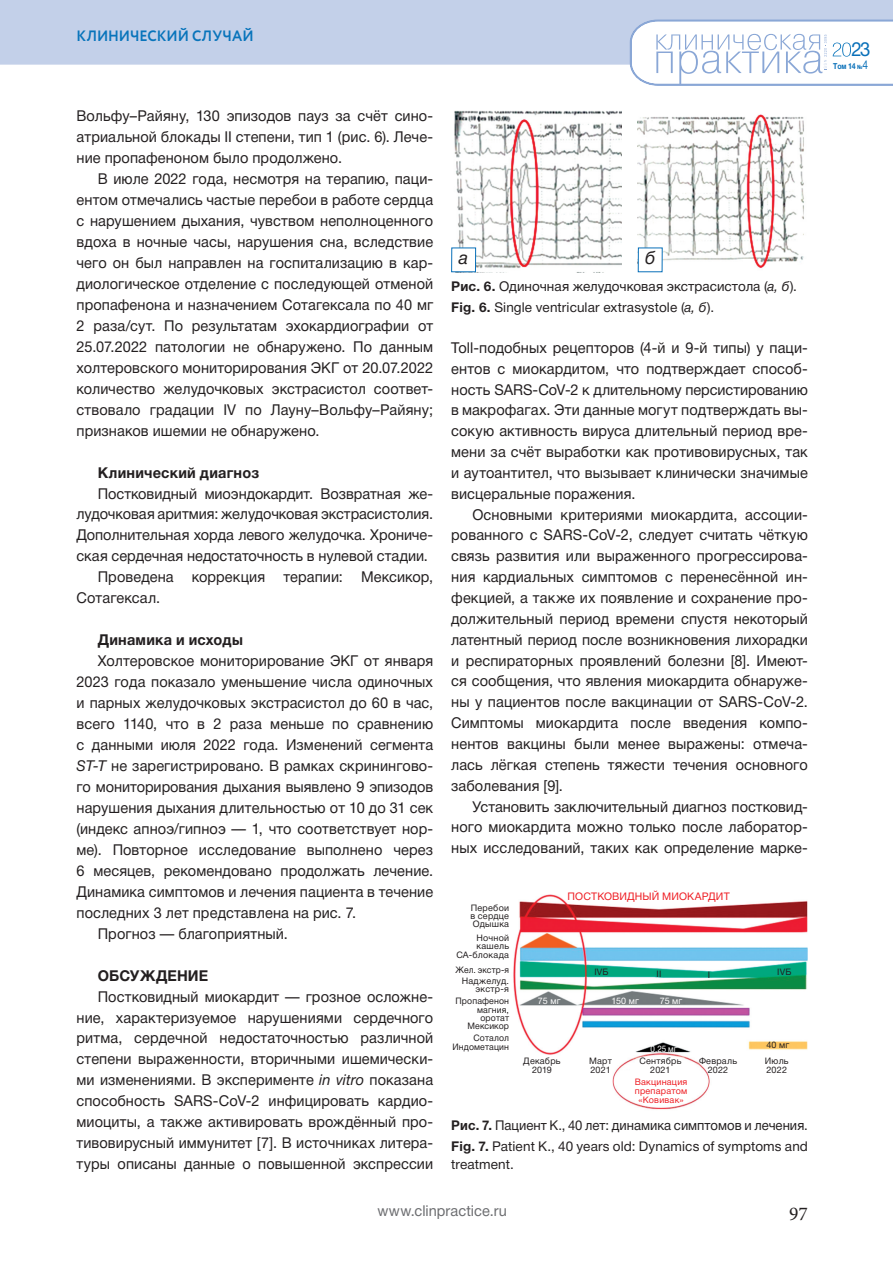
<style>
.page{position:relative;width:893px;height:1263px;background:#fff}
.page>*{position:absolute;margin:0;border:0;box-sizing:border-box;transform-origin:0 0}
.t1{font:19.5px "Minion Pro";color:#231f20}
.t2{font:19.5px "Helvetica Neue Cyr";color:#0970b9;scale:.95 1}
.t3{font:italic 18px "Helvetica Neue Cyr";color:#231f20}
.t4{font:15px/21px "Helvetica Neue Cyr";letter-spacing:.005em;color:#231f20;text-align:justify}
.t5{font:700 15px "Helvetica Neue Cyr";letter-spacing:.015em;color:#231f20}
.t6{font:15px "Helvetica Neue Cyr";letter-spacing:.005em;color:#6c6d70}
.t7{font:700 15px "Circe";color:#0874bb;scale:.95 1}
.t8{font:13.5px/21.5px "Helvetica Neue Cyr";letter-spacing:.005em;color:#231f20}
.t9{font:10.5px "Helvetica Neue Cyr";color:#ee1d23}
.t10{font:9px/8.2px "Helvetica Neue Cyr";letter-spacing:.02em;color:#231f20;text-align:right}
.t11{font:9px/9px "Helvetica Neue Cyr";letter-spacing:.025em;color:#ee1d23;text-align:center}
.t12{font:9px "Helvetica Neue Cyr";color:#fff}
.t13{font:9px "Helvetica Neue Cyr";letter-spacing:.02em;color:#231f20;scale:.95 1}
.t14{font:9px "Helvetica Neue Cyr";color:#fff;scale:.9 1}
.t15{font:700 8.25px "Helvetica Neue Cyr";color:#0970b9;scale:.85 1}
.s1{font-style:italic}
.s2{font-weight:700}
.s3{font-size:6px}
.s4{font-weight:400;font-size:12px}
</style>
<div class="page">
<div style="left:0;top:0;width:893px;height:65px;background:#c3d0e9"></div>
<svg style="left:629px;top:19px;width:264px;height:67px"></svg>
<img style="left:451px;top:111px;width:170px;height:157px">
<img style="left:638px;top:114px;width:166px;height:154px">
<div style="left:452px;top:248px;width:24px;height:24px;background:#fff"></div>
<div style="left:451px;top:248px;width:25px;height:24px;border:1px solid #0970b9"></div>
<div style="left:638px;top:248px;width:24px;height:24px;background:#fff"></div>
<img style="left:513px;top:894px;width:295px;height:216px">
<p class="t7" style="left:77px;top:26px;width:188px">КЛИНИЧЕСКИЙ СЛУЧАЙ</p>
<p class="t4" style="left:77px;top:106px;width:358px">Вольфу–Райяну, 130 эпизодов пауз за счёт сино&shy;атриальной блокады II степени, тип 1 (рис. 6). Лече&shy;ние пропафеноном было продолжено.</p>
<p class="t4" style="left:77px;top:168px;width:358px;text-indent:21px">В июле 2022 года, несмотря на терапию, паци&shy;ентом отмечались частые перебои в работе сердца с нарушением дыхания, чувством неполноценного вдоха в ночные часы, нарушения сна, вследствие чего он был направлен на госпитализацию в кар&shy;диологическое отделение с последующей отменой пропафенона и назначением Сотагексала по 40 мг 2 раза/сут. По результатам эхокардиографии от 25.07.2022 патологии не обнаружено. По данным холтеровского мониторирования ЭКГ от 20.07.2022 количество желудочковых экстрасистол соответ&shy;ствовало градации IV по Лауну–Вольфу–Райяну; признаков ишемии не обнаружено.</p>
<p class="t5" style="left:98px;top:464px;width:163px">Клинический диагноз</p>
<p class="t4" style="left:98px;top:483px;width:337px">Постковидный миоэндокардит. Возвратная же-</p>
<p class="t4" style="left:77px;top:504px;width:358px">лудочковая аритмия: желудочковая экстрасистолия.</p>
<p class="t4" style="left:77px;top:525px;width:358px">Дополнительная хорда левого желудочка. Хрониче-</p>
<p class="t4" style="left:77px;top:546px;width:353px">ская сердечная недостаточность в нулевой стадии.</p>
<p class="t4" style="left:98px;top:567px;width:337px">Проведена коррекция терапии: Мексикор,</p>
<p class="t4" style="left:77px;top:588px;width:85px">Сотагексал.</p>
<p class="t5" style="left:98px;top:632px;width:147px">Динамика и исходы</p>
<p class="t4" style="left:98px;top:650px;width:337px">Холтеровское мониторирование ЭКГ от января</p>
<p class="t4" style="left:77px;top:671px;width:358px">2023 года показало уменьшение числа одиночных</p>
<p class="t4" style="left:77px;top:692px;width:358px">и парных желудочковых экстрасистол до 60 в час,</p>
<p class="t4" style="left:77px;top:713px;width:358px">всего 1140, что в 2 раза меньше по сравнению</p>
<p class="t4" style="left:77px;top:734px;width:358px">с данными июля 2022 года. Изменений сегмента</p>
<p class="t4" style="left:77px;top:755px;width:358px"><span class="s1">ST-Т</span> не зарегистрировано. В рамках скринингово-</p>
<p class="t4" style="left:77px;top:776px;width:358px">го мониторирования дыхания выявлено 9 эпизодов</p>
<p class="t4" style="left:77px;top:797px;width:358px">нарушения дыхания длительностью от 10 до 31 сек</p>
<p class="t4" style="left:77px;top:818px;width:358px">(индекс апноэ/гипноэ — 1, что соответствует нор-</p>
<p class="t4" style="left:77px;top:839px;width:358px">ме). Повторное исследование выполнено через</p>
<p class="t4" style="left:77px;top:860px;width:358px">6 месяцев, рекомендовано продолжать лечение.</p>
<p class="t4" style="left:77px;top:881px;width:358px">Динамика симптомов и лечения пациента в течение</p>
<p class="t4" style="left:77px;top:902px;width:281px">последних 3 лет представлена на рис. 7.</p>
<p class="t4" style="left:98px;top:923px;width:192px">Прогноз — благоприятный.</p>
<p class="t5" style="left:98px;top:967px;width:112px">ОБСУЖДЕНИЕ</p>
<p class="t4" style="left:77px;top:986px;width:358px;text-indent:21px">Постковидный миокардит — грозное осложне&shy;ние, характеризуемое нарушениями сердечного ритма, сердечной недостаточностью различной степени выраженности, вторичными ишемически&shy;ми изменениями. В эксперименте <span class="s1">in vitro</span> показана способность SARS-CoV-2 инфицировать кардио&shy;миоциты, а также активировать врождённый про&shy;тивовирусный иммунитет [7]. В источниках литера&shy;туры описаны данные о повышенной экспрессии</p>
<p class="t3" style="left:459px;top:248px;width:11px">a</p>
<p class="t3" style="left:645px;top:248px;width:12px">б</p>
<p class="t8" style="left:451px;top:275px;width:347px"><span class="s2">Рис. 6.</span> Одиночная желудочковая экстрасистола (<span class="s1">а, б</span>).<br><span class="s2">Fig. 6.</span> Single ventricular extrasystole (<span class="s1">а, б</span>).</p>
<p class="t4" style="left:451px;top:337px;width:358px">Toll-подобных рецепторов (4-й и 9-й типы) у паци&shy;ентов с миокардитом, что подтверждает способ&shy;ность SARS-CoV-2 к длительному персистированию в макрофагах. Эти данные могут подтверждать вы&shy;сокую активность вируса длительный период вре&shy;мени за счёт выработки как противовирусных, так и аутоантител, что вызывает клинически значимые висцеральные поражения.</p>
<p class="t4" style="left:451px;top:504px;width:358px;text-indent:21px">Основными критериями миокардита, ассоции&shy;рованного с SARS-CoV-2, следует считать чёткую связь развития или выраженного прогрессирова&shy;ния кардиальных симптомов с перенесённой ин&shy;фекцией, а также их появление и сохранение про&shy;должительный период времени спустя некоторый латентный период после возникновения лихорадки и респираторных проявлений болезни [8]. Имеют&shy;ся сообщения, что явления миокардита обнаруже&shy;ны у пациентов после вакцинации от SARS-CoV-2.<br>Симптомы миокардита после введения компо&shy;нентов вакцины были менее выражены: отмеча&shy;лась лёгкая степень тяжести течения основного заболевания [9].</p>
<p class="t4" style="left:451px;top:796px;width:358px;text-indent:21px">Установить заключительный диагноз постковид&shy;ного миокардита можно только после лаборатор&shy;ных исследований, таких как определение марке-</p>
<p class="t10" style="left:470px;top:903px;width:40px;text-align:justify">Перебои в сердце Одышка</p>
<p class="t10" style="left:456px;top:934px;width:54px">Ночной кашель<br>СА-блокада</p>
<p class="t13" style="left:455px;top:965px;width:58px">Жел. экстр-я</p>
<p class="t10" style="left:462px;top:977px;width:49px">Наджелуд. экстр-я</p>
<p class="t10" style="left:456px;top:997px;width:55px">Пропафенон магния, оротат<br>Мексикор</p>
<p class="t10" style="left:453px;top:1034px;width:58px">Соталол<br>Индометацин</p>
<p class="t9" style="left:567px;top:890px;width:9px">постковидный</p>
<p class="t9" style="left:662px;top:890px;width:9px">миокардит</p>
<p class="t10" style="left:594px;top:968px;width:16px">IVБ</p>
<p class="t10" style="left:657px;top:970px;width:6px">II</p>
<p class="t10" style="left:708px;top:970px;width:4px">I</p>
<p class="t10" style="left:777px;top:968px;width:16px">IVБ</p>
<p class="t12" style="left:611px;top:996px;width:29px">150 мг</p>
<p class="t10" style="left:766px;top:1041px;width:24px">40 мг</p>
<p class="t14" style="left:651px;top:1043px;width:31px">0,25 мг</p>
<p class="t12" style="left:538px;top:996px;width:24px">75 мг</p>
<p class="t12" style="left:660px;top:996px;width:24px">75 мг</p>
<p class="t10" style="left:523px;top:1057px;width:39px;line-height:9px;text-align:center">Декабрь<br>2019</p>
<p class="t10" style="left:589px;top:1057px;width:24px;line-height:9px;text-align:left">Март<br>2021</p>
<p class="t10" style="left:639px;top:1057px;width:44px;line-height:9px;text-align:center">Сентябрь<br>2021</p>
<p class="t10" style="left:699px;top:1057px;width:40px;line-height:9px;text-align:center">Февраль<br>2022</p>
<p class="t10" style="left:765px;top:1057px;width:25px;line-height:9px;text-align:left">Июль<br>2022</p>
<p class="t11" style="left:635px;top:1077px;width:54px">Вакцинация препаратом «Ковивак»</p>
<p class="t8" style="left:451px;top:1114px;width:358px"><span class="s2">Рис. 7.</span> Пациент К., 40 лет: динамика симптомов и лечения.<br><span class="s2">Fig. 7.</span> Patient K., 40 years old: Dynamics of symptoms and</p>
<p class="t8" style="left:451px;top:1153px;width:64px">treatment.</p>
<p class="t6" style="left:377px;top:1203px;width:131px">www.clinpractice.ru</p>
<h1 class="t1" style="left:789px;top:1200px;width:20px">97</h1>
<h1 class="t2" style="left:851px;top:39px;width:22px">23</h1>
<p class="t15" style="left:833px;top:61px;width:43px">Том 14 <span class="s3">№</span><span class="s4">4</span></p>
</div>
